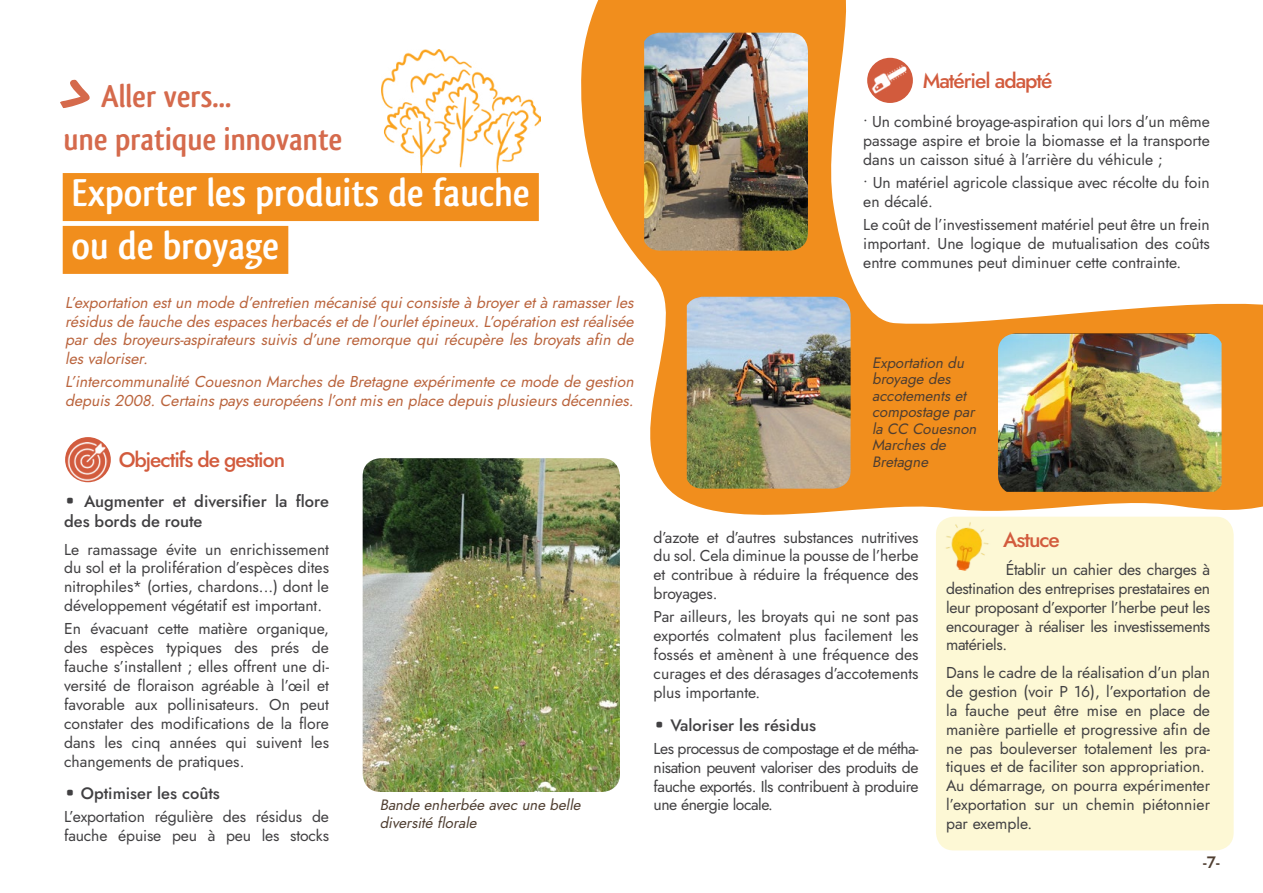
<style>
.page{position:relative;width:1263px;height:893px;background:#fff}
.page>*{position:absolute;margin:0;border:0;box-sizing:border-box;transform-origin:0 0}
.t1{font:700 40.5px/52.8px "Qlassik";color:#fff}
.t2{font:700 33px/43.8px "Qlassik";color:#d56a4c}
.t3{font:500 21px "Jost";letter-spacing:-.05em;color:#d25b3d}
.t4{font:500 16.5px/19.8px "Jost";color:#414042}
.t5{font:500 16.5px "Jost";color:#4f3e31}
.t6{font:15.75px/18.9px "Jost";color:#414042;text-align:justify}
.t7{font:italic 15.75px/18.9px "Jost";color:#ba643d;text-align:justify}
.t8{font:italic 15px/16.5px "Jost";color:#4f3e31}
.s1{font-family:"OCRA Std";font-weight:400}
</style>
<div class="page">
<svg style="left:581px;top:0;width:682px;height:541px"></svg>
<img style="left:381px;top:50px;width:160px;height:123px">
<div style="left:63px;top:173px;width:476px;height:48px;background:#f18e1d"></div>
<div style="left:63px;top:226px;width:225px;height:48px;background:#f18e1d"></div>
<img style="left:998px;top:333px;width:223px;height:159px">
<img style="left:644px;top:33px;width:164px;height:218px">
<img style="left:687px;top:297px;width:163px;height:192px">
<img style="left:363px;top:458px;width:257px;height:334px">
<svg style="left:65px;top:437px;width:46px;height:45px"></svg>
<img style="left:67px;top:442px;width:40px;height:38px">
<div style="left:936px;top:517px;width:297px;height:333px;background:#fdf8d5;border-radius:18px"></div>
<img style="left:940px;top:516px;width:54px;height:55px">
<div style="left:867px;top:58px;width:46px;height:45px;background:#d25b3d;border-radius:50%"></div>
<img style="left:871px;top:64px;width:38px;height:32px">
<h2 class="t2" style="left:64px;top:74px;width:280px;text-indent:37px">Aller vers...<br>une pratique innovante</h2>
<h1 class="t1" style="left:72px;top:166px;width:459px">Exporter les produits de fauche ou de broyage</h1>
<p class="t7" style="left:65px;top:293px;width:574px">L’exportation estun mode d’entretien mécanisé quiconsiste à broyeretà ramasserles résidusde fauche desespacesherbacésetde l’ourletépineux.L’opération estréalisée par des broyeurs-aspirateurs suivis d’une remorque qui récupère les broyats afin de lesvaloriser.</p>
<p class="t7" style="left:65px;top:373px;width:574px">L’intercommunalité Couesnon Marches de Bretagne expérimente ce mode de gestion depuis2008.Certainspayseuropéensl’ontmisen place depuisplusieursdécennies.</p>
<h3 class="t3" style="left:119px;top:445px;width:168px">Objectifs de gestion</h3>
<p class="t4" style="left:64px;top:492px;width:266px"><span class="s1">•</span> Augmenter et diversifier la flore des bords de route</p>
<p class="t6" style="left:64px;top:540px;width:266px">Le ramassage évite un enrichissement du sol et la prolifération d’espèces dites nitrophiles* (orties, chardons...) dont le développement végétatif est important.</p>
<p class="t6" style="left:64px;top:620px;width:266px">En évacuant cette matière organique, des espèces typiques des prés de fauche s’installent ; elles offrent une di&shy;versité de floraison agréable à l’œil et favorable aux pollinisateurs. On peut constater des modifications de la flore dans les cinq années qui suivent les changements de pratiques.</p>
<p class="t4" style="left:64px;top:784px;width:157px"><span class="s1">•</span> Optimiser les coûts</p>
<p class="t6" style="left:64px;top:808px;width:266px">L’exportation régulière des résidus de fauche épuise peu à peu les stocks</p>
<p class="t8" style="left:380px;top:796px;width:206px;line-height:18px">Bande enherbée avec une belle diversité florale</p>
<h3 class="t3" style="left:923px;top:66px;width:131px">Matériel adapté</h3>
<p class="t6" style="left:863px;top:113px;width:348px">• Un combiné broyage-aspiration qui lors d’un même passage aspire et broie la biomasse et la transporte dans un caisson situé à l’arrière du véhicule ;</p>
<p class="t6" style="left:863px;top:174px;width:348px">• Un matériel agricole classique avec récolte du foin en décalé.</p>
<p class="t6" style="left:863px;top:216px;width:348px">Le coût de l’investissement matériel peut être un frein important. Une logique de mutualisation des coûts entre communes peut diminuer cette contrainte.</p>
<p class="t8" style="left:872px;top:355px;width:109px">Exportation du broyage des accotementset compostage par la CC Couesnon<br>Marchesde<br>Bretagne</p>
<p class="t6" style="left:653px;top:528px;width:266px">d’azote et d’autres substances nutritives du sol. Cela diminue la pousse de l’herbe et contribue à réduire la fréquence des broyages.</p>
<p class="t6" style="left:653px;top:608px;width:266px">Par ailleurs, les broyats qui ne sont pas exportés colmatent plus facilement les fossés et amènent à une fréquence des curages et des dérasages d’accotements plus importante.</p>
<p class="t4" style="left:653px;top:715px;width:164px"><span class="s1">•</span> Valoriser les résidus</p>
<p class="t6" style="left:653px;top:739px;width:266px">Les processus de compostage et de métha&shy;nisation peuvent valoriser des produits de fauche exportés. Ils contribuent à produire une énergie locale.</p>
<h3 class="t3" style="left:1003px;top:526px;width:58px">Astuce</h3>
<p class="t6" style="left:946px;top:560px;width:266px;text-indent:60px">Établir un cahier des charges à destination des entreprises prestataires en leur proposant d’exporter l’herbe peut les encourager à réaliser les investissements matériels.</p>
<p class="t6" style="left:946px;top:663px;width:266px;text-align:left">Dans le cadre de la réalisation d’un plan de gestion (voir P 16), l’exportation de la fauche peut être mise en place de manière partielle et progressive afin de ne pas bouleverser totalement les pra&shy;tiques et de faciliter son appropriation.<br>Au démarrage, on pourra expérimenter l’exportation sur un chemin piétonnier par exemple.</p>
<p class="t5" style="left:1203px;top:851px;width:18px">-7-</p>
</div>
